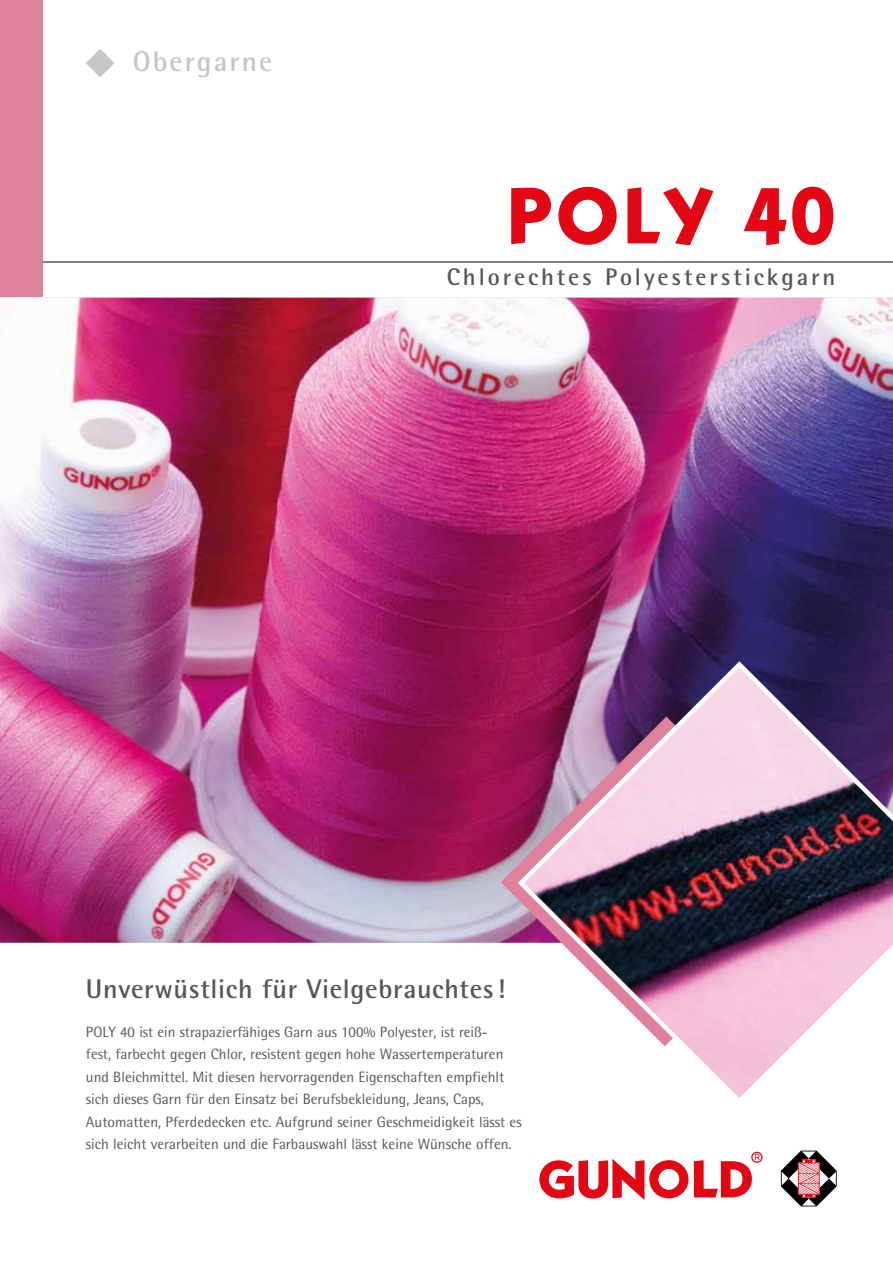
<style>
.page{position:relative;width:893px;height:1263px;background:#fff}
.page>*{position:absolute;margin:0;border:0;box-sizing:border-box;transform-origin:0 0}
.t1{font:700 82.8px "Kabel EF";letter-spacing:.035em;color:#e30613}
.t2{font:700 28.35px "Rotis Semi Sans Pro";letter-spacing:.075em;color:#c6c6c6}
.t3{font:700 27px "Rotis Semi Sans Pro";letter-spacing:.025em;color:#575756}
.t4{font:700 24px "Rotis Semi Sans Pro";letter-spacing:.12em;color:#575756}
.t5{font:15px/22.5px "Rotis Semi Sans Pro";color:#575756}
</style>
<div class="page">
<div style="left:0;top:0;width:43px;height:320px;background:#df809c"></div>
<hr style="left:43px;top:261px;width:850px;height:2px;background:#575756">
<svg style="left:86px;top:49px;width:28px;height:28px"></svg>
<img style="left:0;top:298px;width:893px;height:645px">
<svg style="left:539px;top:1152px;width:223px;height:48px"></svg>
<svg style="left:781px;top:1150px;width:56px;height:56px"></svg>
<svg style="left:501px;top:716px;width:13px;height:227px;background:#a74677"></svg>
<img style="left:514px;top:658px;width:379px;height:440px">
<h2 class="t2" style="left:133px;top:44px;width:141px">Obergarne</h2>
<h1 class="t1" style="left:506px;top:164px;width:331px">POLY 40</h1>
<h3 class="t4" style="left:447px;top:262px;width:390px">Chlorechtes Polyesterstickgarn</h3>
<h3 class="t3" style="left:86px;top:972px;width:421px">Unverwüstlich für Vielgebrauchtes!</h3>
<p class="t5" style="left:86px;top:1020px;width:437px">POLY 40 ist ein strapazierfähiges Garn aus 100% Polyester, ist reiß-<br>fest, farbecht gegen Chlor, resistent gegen hohe Wassertemperaturen und Bleichmittel. Mit diesen hervorragenden Eigenschaften empfiehlt sich dieses Garn für den Einsatz bei Berufsbekleidung, Jeans, Caps, Automatten, Pferdedecken etc. Aufgrund seiner Geschmeidigkeit lässt es sich leicht verarbeiten und die Farbauswahl lässt keine Wünsche offen.</p>
</div>
